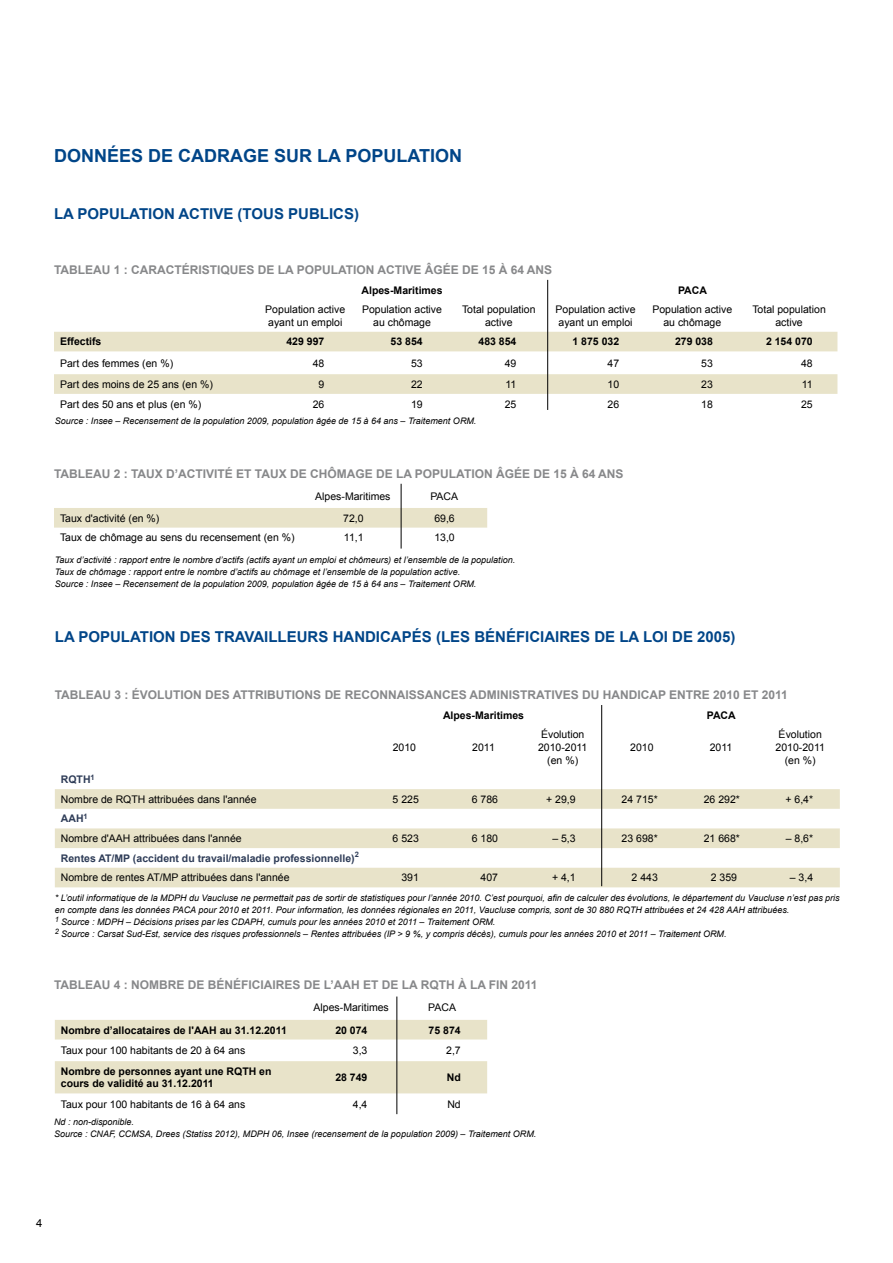
<style>
.page{position:relative;width:893px;height:1263px;background:#fff}
.page>*{position:absolute;margin:0;border:0;box-sizing:border-box;transform-origin:0 0}
.t1{font:700 18px "Arial";color:#004588}
.t2{font:700 15px "Arial";color:#004588}
.t3{font:700 12px "Arial";color:#87888a}
.t4{font:11.25px "Arial";color:#000}
.t5{font:10.5px/12.6px "Arial";color:#000;text-align:center}
.t6{font:700 10.5px/12.6px "Arial";color:#000}
.t7{font:700 10.5px/19.6px "Arial";color:#2e3c57}
.t8{font:italic 9px/12px "Arial";color:#000}
.s1{font-weight:700;color:#2e3c57}
.s2{font-weight:400;color:#000}
</style>
<div class="page">
<svg style="left:55px;top:1020px;width:432px;height:73px"></svg>
<svg style="left:55px;top:789px;width:785px;height:98px;fill:#e8e3c9"></svg>
<div style="left:54px;top:508px;width:433px;height:20px;background:#e8e3c9"></div>
<svg style="left:54px;top:332px;width:783px;height:62px;fill:#e8e3c9"></svg>
<hr style="left:547px;top:280px;width:1px;height:130px;background:#000">
<hr style="left:401px;top:484px;width:1px;height:65px;background:#000">
<hr style="left:396px;top:996px;width:1px;height:118px;background:#000">
<hr style="left:601px;top:705px;width:1px;height:181px;background:#000">
<p class="t1" style="left:54px;top:144px;width:410px">DONNÉES DE CADRAGE SUR LA POPULATION</p>
<p class="t2" style="left:54px;top:204px;width:307px">LA POPULATION ACTIVE (TOUS PUBLICS)</p>
<p class="t3" style="left:54px;top:262px;width:500px">TABLEAU 1 : CARACTÉRISTIQUES DE LA POPULATION ACTIVE ÂGÉE DE 15 À 64 ANS</p>
<p class="t6" style="left:361px;top:284px;width:83px">Alpes-Maritimes</p>
<p class="t6" style="left:678px;top:284px;width:30px">PACA</p>
<p class="t5" style="left:265px;top:303px;width:81px;text-align:left">Population active ayant un emploi</p>
<p class="t5" style="left:362px;top:303px;width:81px">Population active au chômage</p>
<p class="t5" style="left:462px;top:303px;width:75px">Total population active</p>
<p class="t5" style="left:556px;top:303px;width:81px;text-align:left">Population active ayant un emploi</p>
<p class="t5" style="left:652px;top:303px;width:81px">Population active au chômage</p>
<p class="t5" style="left:752px;top:303px;width:75px">Total population active</p>
<p class="t6" style="left:60px;top:336px;width:43px">Effectifs</p>
<p class="t6" style="left:286px;top:336px;width:39px">429 997</p>
<p class="t6" style="left:391px;top:336px;width:34px">53 854</p>
<p class="t6" style="left:478px;top:336px;width:39px">483 854</p>
<p class="t6" style="left:572px;top:336px;width:48px">1 875 032</p>
<p class="t6" style="left:675px;top:336px;width:39px">279 038</p>
<p class="t6" style="left:766px;top:336px;width:48px">2 154 070</p>
<p class="t5" style="left:60px;top:357px;width:115px">Part des femmes (en %)</p>
<p class="t5" style="left:313px;top:357px;width:13px">48</p>
<p class="t5" style="left:411px;top:357px;width:13px">53</p>
<p class="t5" style="left:505px;top:357px;width:13px">49</p>
<p class="t5" style="left:607px;top:357px;width:13px">47</p>
<p class="t5" style="left:701px;top:357px;width:13px">53</p>
<p class="t5" style="left:801px;top:357px;width:13px">48</p>
<p class="t5" style="left:60px;top:378px;width:154px">Part des moins de 25 ans (en %)</p>
<p class="t5" style="left:319px;top:378px;width:7px">9</p>
<p class="t5" style="left:411px;top:378px;width:13px">22</p>
<p class="t5" style="left:506px;top:378px;width:12px">11</p>
<p class="t5" style="left:607px;top:378px;width:13px">10</p>
<p class="t5" style="left:701px;top:378px;width:13px">23</p>
<p class="t5" style="left:802px;top:378px;width:12px">11</p>
<p class="t5" style="left:60px;top:398px;width:143px">Part des 50 ans et plus (en %)</p>
<p class="t5" style="left:313px;top:398px;width:13px">26</p>
<p class="t5" style="left:411px;top:398px;width:13px">19</p>
<p class="t5" style="left:505px;top:398px;width:13px">25</p>
<p class="t5" style="left:607px;top:398px;width:13px">26</p>
<p class="t5" style="left:701px;top:398px;width:13px">18</p>
<p class="t5" style="left:801px;top:398px;width:13px">25</p>
<p class="t8" style="left:55px;top:415px;width:423px">Source : Insee – Recensement de la population 2009, population âgée de 15 à 64 ans – Traitement ORM.</p>
<p class="t3" style="left:54px;top:466px;width:571px">TABLEAU 2 : TAUX D’ACTIVITÉ ET TAUX DE CHÔMAGE DE LA POPULATION ÂGÉE DE 15 À 64 ANS</p>
<p class="t5" style="left:315px;top:490px;width:77px">Alpes-Maritimes</p>
<p class="t5" style="left:430px;top:490px;width:29px">PACA</p>
<p class="t5" style="left:60px;top:512px;width:101px">Taux d'activité (en %)</p>
<p class="t5" style="left:343px;top:512px;width:22px">72,0</p>
<p class="t5" style="left:434px;top:512px;width:22px">69,6</p>
<p class="t5" style="left:60px;top:531px;width:236px">Taux de chômage au sens du recensement (en %)</p>
<p class="t5" style="left:344px;top:531px;width:21px">11,1</p>
<p class="t5" style="left:434px;top:531px;width:22px">13,0</p>
<p class="t8" style="left:55px;top:553px;width:462px">Taux d’activité : rapport entre le nombre d’actifs (actifs ayant un emploi et chômeurs) et l’ensemble de la population.<br>Taux de chômage : rapport entre le nombre d’actifs au chômage et l’ensemble de la population active.<br>Source : Insee – Recensement de la population 2009, population âgée de 15 à 64 ans – Traitement ORM.</p>
<p class="t2" style="left:55px;top:627px;width:682px">LA POPULATION DES TRAVAILLEURS HANDICAPÉS (LES BÉNÉFICIAIRES DE LA LOI DE 2005)</p>
<p class="t3" style="left:55px;top:687px;width:734px">TABLEAU 3 : ÉVOLUTION DES ATTRIBUTIONS DE RECONNAISSANCES ADMINISTRATIVES DU HANDICAP ENTRE 2010 ET 2011</p>
<p class="t5" style="left:61px;top:770px;width:197px;line-height:19.6px;text-align:left"><span class="s1">RQTH</span><sup>1<br></sup>Nombre de RQTH attribuées dans l'année</p>
<p class="t5" style="left:61px;top:809px;width:182px;line-height:19.6px;text-align:left"><span class="s1">AAH</span><sup>1<br></sup>Nombre d'AAH attribuées dans l'année</p>
<p class="t7" style="left:61px;top:848px;width:299px">Rentes AT/MP (accident du travail/maladie professionnelle)<sup>2<br></sup><span class="s2">Nombre de rentes AT/MP attribuées dans l'année</span></p>
<p class="t6" style="left:443px;top:709px;width:83px">Alpes-Maritimes</p>
<p class="t6" style="left:707px;top:709px;width:30px">PACA</p>
<p class="t5" style="left:393px;top:741px;width:25px">2010</p>
<p class="t5" style="left:472px;top:741px;width:24px">2011</p>
<p class="t5" style="left:538px;top:728px;width:51px">Évolution<br>2010-2011 (en %)</p>
<p class="t5" style="left:630px;top:741px;width:25px">2010</p>
<p class="t5" style="left:710px;top:741px;width:24px">2011</p>
<p class="t5" style="left:775px;top:728px;width:51px">Évolution<br>2010-2011 (en %)</p>
<p class="t5" style="left:393px;top:793px;width:28px">5 225</p>
<p class="t5" style="left:472px;top:793px;width:28px">6 786</p>
<p class="t5" style="left:546px;top:793px;width:31px">+ 29,9</p>
<p class="t5" style="left:622px;top:793px;width:38px">24 715*</p>
<p class="t5" style="left:704px;top:793px;width:38px">26 292*</p>
<p class="t5" style="left:785px;top:793px;width:29px">+ 6,4*</p>
<p class="t5" style="left:393px;top:832px;width:28px">6 523</p>
<p class="t5" style="left:472px;top:832px;width:28px">6 180</p>
<p class="t5" style="left:552px;top:832px;width:25px">– 5,3</p>
<p class="t5" style="left:622px;top:832px;width:38px">23 698*</p>
<p class="t5" style="left:704px;top:832px;width:38px">21 668*</p>
<p class="t5" style="left:786px;top:832px;width:29px">– 8,6*</p>
<p class="t5" style="left:401px;top:871px;width:19px">391</p>
<p class="t5" style="left:480px;top:871px;width:19px">407</p>
<p class="t5" style="left:552px;top:871px;width:25px">+ 4,1</p>
<p class="t5" style="left:632px;top:871px;width:28px">2 443</p>
<p class="t5" style="left:711px;top:871px;width:28px">2 359</p>
<p class="t5" style="left:790px;top:871px;width:25px">– 3,4</p>
<p class="t8" style="left:55px;top:891px;width:786px">* L’outil informatique de la MDPH du Vaucluse ne permettait pas de sortir de statistiques pour l’année 2010. C’est pourquoi, afin de calculer des évolutions, le département du Vaucluse n’est pas pris en compte dans les données PACA pour 2010 et 2011. Pour information, les données régionales en 2011, Vaucluse compris, sont de 30 880 RQTH attribuées et 24 428 AAH attribuées.<br><sup>1</sup> Source : MDPH – Décisions prises par les CDAPH, cumuls pour les années 2010 et 2011 – Traitement ORM.<br><sup>2</sup> Source : Carsat Sud-Est, service des risques professionnels – Rentes attribuées (IP &gt; 9 %, y compris décès), cumuls pour les années 2010 et 2011 – Traitement ORM.</p>
<p class="t3" style="left:54px;top:976px;width:485px">TABLEAU 4 : NOMBRE DE BÉNÉFICIAIRES DE L’AAH ET DE LA RQTH À LA FIN 2011</p>
<p class="t5" style="left:314px;top:1001px;width:77px">Alpes-Maritimes</p>
<p class="t5" style="left:428px;top:1001px;width:29px">PACA</p>
<p class="t6" style="left:61px;top:1024px;width:228px">Nombre d’allocataires de l'AAH au 31.12.2011</p>
<p class="t6" style="left:335px;top:1024px;width:34px">20 074</p>
<p class="t6" style="left:429px;top:1024px;width:34px">75 874</p>
<p class="t5" style="left:61px;top:1044px;width:186px">Taux pour 100 habitants de 20 à 64 ans</p>
<p class="t5" style="left:353px;top:1044px;width:16px">3,3</p>
<p class="t5" style="left:446px;top:1044px;width:16px">2,7</p>
<p class="t6" style="left:61px;top:1065px;width:212px">Nombre de personnes ayant une RQTH en cours de validité au 31.12.2011</p>
<p class="t6" style="left:335px;top:1071px;width:34px">28 749</p>
<p class="t6" style="left:447px;top:1071px;width:15px">Nd</p>
<p class="t5" style="left:61px;top:1098px;width:186px">Taux pour 100 habitants de 16 à 64 ans</p>
<p class="t5" style="left:353px;top:1098px;width:16px">4,4</p>
<p class="t5" style="left:447px;top:1098px;width:15px">Nd</p>
<p class="t8" style="left:54px;top:1116px;width:484px">Nd : non-disponible.<br>Source : CNAF, CCMSA, Drees (Statiss 2012), MDPH 06, Insee (recensement de la population 2009) – Traitement ORM.</p>
<p class="t4" style="left:36px;top:1215px;width:8px">4</p>
</div>
